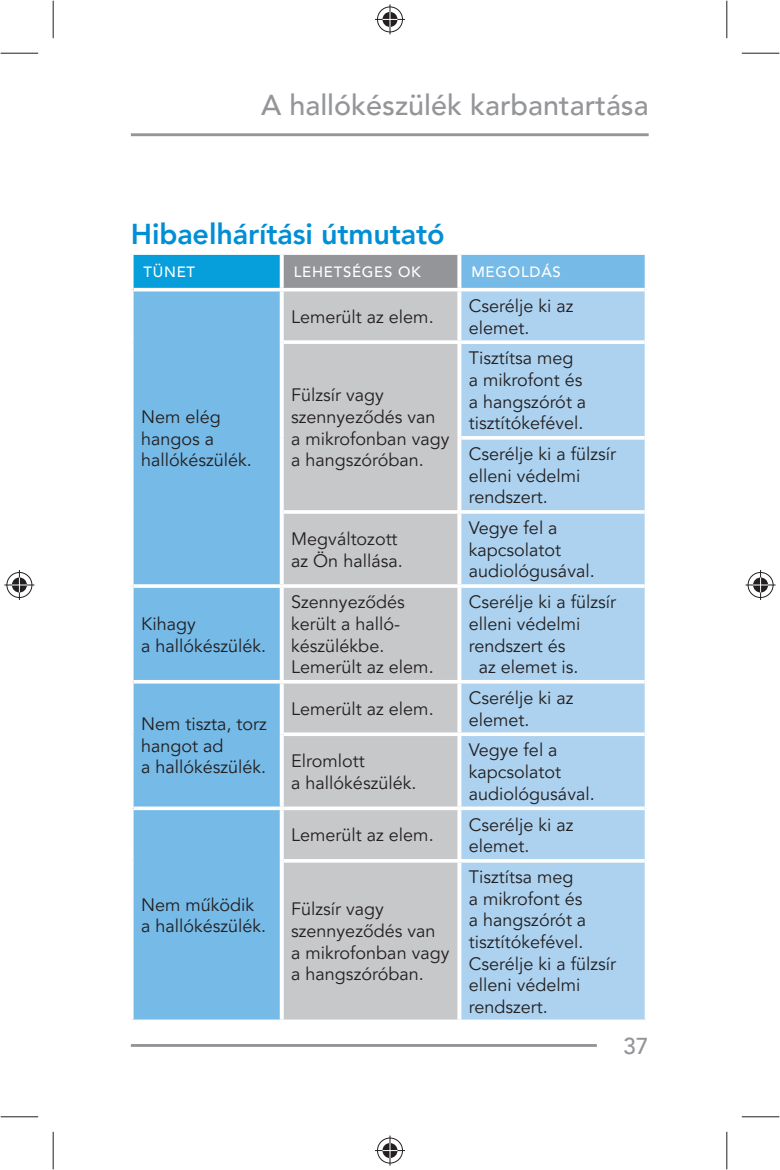
<style>
.page{position:relative;width:780px;height:1170px;background:#fff}
.page>*{position:absolute;margin:0;border:0;box-sizing:border-box;transform-origin:0 0}
.t1{font:500 28.75px "Avenir LT Pro";color:#939598}
.t2{font:800 28.75px "Avenir LT Pro";letter-spacing:-.005em;color:#008fd5}
.t3{font:500 23px "Avenir LT Pro";color:#939598}
.t4{font:18px/21.5px "Avenir LT Pro";color:#231f20}
.t5{font:500 15px "Avenir LT Pro";letter-spacing:.05em;color:#fff}
</style>
<div class="page">
<hr style="left:131px;top:133px;width:517px;height:3px;background:#939598">
<hr style="left:131px;top:1043px;width:466px;height:3px;background:#939598">
<svg style="left:133px;top:255px;width:511px;height:764px;background:#74b7e3"></svg>
<div style="left:284px;top:291px;width:173px;height:728px;background:#c7c8ca"></div>
<div style="left:461px;top:291px;width:183px;height:728px;background:#acd2ef"></div>
<svg style="left:131px;top:254px;width:515px;height:1px"></svg>
<hr style="left:133px;top:288px;width:511px;height:3px;background:#fff">
<svg style="left:284px;top:340px;width:360px;height:4px"></svg>
<hr style="left:461px;top:436px;width:183px;height:3px;background:#fff">
<hr style="left:284px;top:510px;width:360px;height:3px;background:#fff">
<svg style="left:133px;top:584px;width:511px;height:4px"></svg>
<hr style="left:133px;top:680px;width:511px;height:3px;background:#fff">
<svg style="left:284px;top:732px;width:360px;height:4px"></svg>
<svg style="left:133px;top:806px;width:511px;height:4px"></svg>
<hr style="left:284px;top:859px;width:360px;height:3px;background:#fff">
<svg style="left:131px;top:1019px;width:516px;height:1px"></svg>
<svg style="left:280px;top:255px;width:4px;height:33px"></svg>
<svg style="left:457px;top:255px;width:4px;height:33px"></svg>
<svg style="left:644px;top:255px;width:1px;height:34px"></svg>
<svg style="left:280px;top:291px;width:4px;height:51px"></svg>
<svg style="left:457px;top:291px;width:4px;height:49px"></svg>
<svg style="left:644px;top:289px;width:3px;height:53px"></svg>
<svg style="left:280px;top:342px;width:4px;height:96px"></svg>
<svg style="left:457px;top:344px;width:4px;height:94px"></svg>
<svg style="left:644px;top:342px;width:2px;height:96px"></svg>
<svg style="left:280px;top:438px;width:4px;height:74px"></svg>
<svg style="left:457px;top:438px;width:4px;height:72px"></svg>
<svg style="left:644px;top:438px;width:1px;height:74px"></svg>
<svg style="left:280px;top:512px;width:4px;height:72px"></svg>
<svg style="left:457px;top:513px;width:4px;height:71px"></svg>
<svg style="left:644px;top:512px;width:1px;height:74px"></svg>
<svg style="left:280px;top:588px;width:4px;height:92px"></svg>
<svg style="left:457px;top:588px;width:4px;height:92px"></svg>
<svg style="left:644px;top:586px;width:1px;height:95px"></svg>
<svg style="left:280px;top:683px;width:4px;height:51px"></svg>
<svg style="left:457px;top:683px;width:4px;height:49px"></svg>
<svg style="left:644px;top:681px;width:3px;height:53px"></svg>
<svg style="left:280px;top:734px;width:4px;height:72px"></svg>
<svg style="left:457px;top:736px;width:4px;height:70px"></svg>
<svg style="left:644px;top:734px;width:3px;height:74px"></svg>
<svg style="left:280px;top:810px;width:4px;height:50px"></svg>
<svg style="left:457px;top:810px;width:4px;height:49px"></svg>
<svg style="left:644px;top:808px;width:3px;height:52px"></svg>
<svg style="left:132px;top:860px;width:2px;height:159px"></svg>
<svg style="left:280px;top:860px;width:4px;height:159px"></svg>
<svg style="left:457px;top:862px;width:4px;height:157px"></svg>
<svg style="left:644px;top:860px;width:2px;height:159px"></svg>
<hr style="left:1px;top:53px;width:37px;height:1px;background:#231f20">
<hr style="left:741px;top:53px;width:38px;height:1px;background:#231f20">
<hr style="left:1px;top:1116px;width:37px;height:1px;background:#231f20">
<hr style="left:741px;top:1116px;width:38px;height:1px;background:#231f20">
<hr style="left:53px;top:1px;width:1px;height:37px;background:#231f20">
<hr style="left:53px;top:1131px;width:1px;height:38px;background:#231f20">
<hr style="left:726px;top:1px;width:1px;height:37px;background:#231f20">
<hr style="left:726px;top:1131px;width:1px;height:38px;background:#231f20">
<div style="left:376px;top:5px;width:28px;height:28px;border:3px solid #fff;border-radius:50%"></div>
<hr style="left:375px;top:18px;width:30px;height:3px;background:#fff">
<hr style="left:388px;top:4px;width:3px;height:30px;background:#fff">
<div style="left:381px;top:10px;width:18px;height:18px;border:3px solid #fff;border-radius:50%"></div>
<div style="left:377px;top:7px;width:26px;height:25px;border:1px solid #231f20;border-radius:50%"></div>
<hr style="left:375px;top:19px;width:30px;height:1px;background:#231f20">
<hr style="left:389px;top:4px;width:1px;height:30px;background:#231f20">
<svg style="left:382px;top:12px;width:15px;height:15px"></svg>
<div style="left:376px;top:1136px;width:28px;height:28px;border:3px solid #fff;border-radius:50%"></div>
<hr style="left:375px;top:1148px;width:30px;height:3px;background:#fff">
<hr style="left:388px;top:1135px;width:3px;height:30px;background:#fff">
<div style="left:381px;top:1141px;width:18px;height:18px;border:3px solid #fff;border-radius:50%"></div>
<div style="left:377px;top:1137px;width:26px;height:26px;border:1px solid #231f20;border-radius:50%"></div>
<hr style="left:375px;top:1149px;width:30px;height:1px;background:#231f20">
<hr style="left:389px;top:1135px;width:1px;height:30px;background:#231f20">
<svg style="left:382px;top:1142px;width:15px;height:15px"></svg>
<div style="left:5px;top:571px;width:28px;height:28px;border:3px solid #fff;border-radius:50%"></div>
<hr style="left:4px;top:583px;width:30px;height:3px;background:#fff">
<hr style="left:18px;top:570px;width:3px;height:30px;background:#fff">
<div style="left:10px;top:576px;width:18px;height:18px;border:3px solid #fff;border-radius:50%"></div>
<div style="left:7px;top:572px;width:25px;height:25px;border:1px solid #231f20;border-radius:50%"></div>
<hr style="left:4px;top:584px;width:30px;height:1px;background:#231f20">
<hr style="left:19px;top:570px;width:1px;height:30px;background:#231f20">
<svg style="left:12px;top:577px;width:15px;height:15px"></svg>
<div style="left:746px;top:571px;width:28px;height:28px;border:3px solid #fff;border-radius:50%"></div>
<hr style="left:745px;top:583px;width:30px;height:3px;background:#fff">
<hr style="left:759px;top:570px;width:3px;height:30px;background:#fff">
<div style="left:751px;top:576px;width:18px;height:18px;border:3px solid #fff;border-radius:50%"></div>
<div style="left:747px;top:572px;width:26px;height:25px;border:1px solid #231f20;border-radius:50%"></div>
<hr style="left:745px;top:584px;width:30px;height:1px;background:#231f20">
<hr style="left:760px;top:570px;width:1px;height:30px;background:#231f20">
<svg style="left:753px;top:577px;width:15px;height:15px"></svg>
<h1 class="t1" style="left:261px;top:93px;width:389px">A hallókészülék karbantartása</h1>
<h1 class="t2" style="left:131px;top:222px;width:315px">Hibaelhárítási útmutató</h1>
<p class="t5" style="left:143px;top:266px;width:53px">TÜNET</p>
<p class="t5" style="left:294px;top:266px;width:129px">LEHETSÉGES OK</p>
<p class="t5" style="left:471px;top:266px;width:91px">MEGOLDÁS</p>
<p class="t4" style="left:141px;top:407px;width:112px">Nem elég hangos a hallókészülék.</p>
<p class="t4" style="left:141px;top:614px;width:127px">Kihagy<br>a hallókészülék.</p>
<p class="t4" style="left:141px;top:714px;width:127px">Nem tiszta, torz hangot ad<br>a hallókészülék.</p>
<p class="t4" style="left:141px;top:895px;width:127px">Nem működik a hallókészülék.</p>
<p class="t4" style="left:291px;top:307px;width:144px">Lemerült az elem.</p>
<p class="t4" style="left:469px;top:296px;width:106px">Cserélje ki az elemet.</p>
<p class="t4" style="left:291px;top:386px;width:160px">Fülzsír vagy szennyeződés van<br>a mikrofonban vagy a hangszóróban.</p>
<p class="t4" style="left:469px;top:349px;width:119px">Tisztítsa meg a mikrofont és a hangszórót a tisztítókefével.</p>
<p class="t4" style="left:469px;top:444px;width:149px">Cserélje ki a fülzsír elleni védelmi rendszert.</p>
<p class="t4" style="left:291px;top:529px;width:113px">Megváltozott az Ön hallása.</p>
<p class="t4" style="left:469px;top:519px;width:127px">Vegye fel a kapcsolatot audiológusával.</p>
<p class="t4" style="left:291px;top:593px;width:144px">Szennyeződés került a halló&shy;készülékbe.<br>Lemerült az elem.</p>
<p class="t4" style="left:469px;top:593px;width:149px">Cserélje ki a fülzsír</p>
<p class="t4" style="left:469px;top:614px;width:113px">elleni védelmi</p>
<p class="t4" style="left:469px;top:636px;width:98px">rendszert és</p>
<p class="t4" style="left:479px;top:657px;width:101px">az elemet is.</p>
<p class="t4" style="left:291px;top:699px;width:144px">Lemerült az elem.</p>
<p class="t4" style="left:469px;top:688px;width:106px">Cserélje ki az elemet.</p>
<p class="t4" style="left:291px;top:751px;width:127px">Elromlott<br>a hallókészülék.</p>
<p class="t4" style="left:469px;top:741px;width:127px">Vegye fel a kapcsolatot audiológusával.</p>
<p class="t4" style="left:291px;top:826px;width:144px">Lemerült az elem.</p>
<p class="t4" style="left:469px;top:815px;width:106px">Cserélje ki az elemet.</p>
<p class="t4" style="left:291px;top:900px;width:160px">Fülzsír vagy szennyeződés van<br>a mikrofonban vagy a hangszóróban.</p>
<p class="t4" style="left:469px;top:867px;width:149px">Tisztítsa meg<br>a mikrofont és<br>a hangszórót a tisztítókefével.<br>Cserélje ki a fülzsír elleni védelmi rendszert.</p>
<p class="t3" style="left:623px;top:1036px;width:27px">37</p>
</div>
